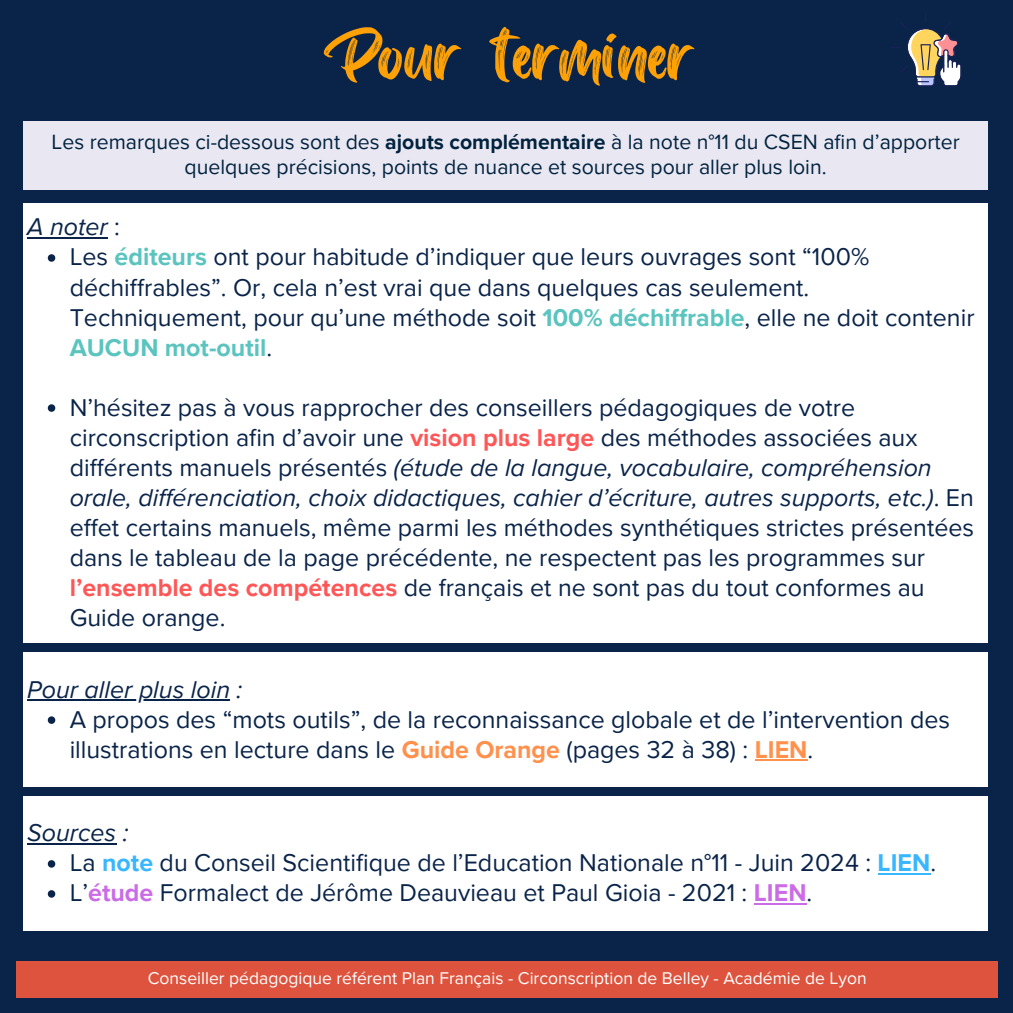
<style>
.page{position:relative;width:1013px;height:1013px;background:#fff}
.page>*{position:absolute;margin:0;border:0;box-sizing:border-box;transform-origin:0 0}
.t1{font:77.88px "Redkits";color:#fea106}
.t2{font:25px/30px "Proxima Nova";color:#0a2449}
.t3{font:italic 25px "Proxima Nova";color:#0a2449}
.t4{font:21.25px/25.2px "Proxima Nova";color:#01233f;text-align:center}
.t5{font:17.5px "Proxima Nova";color:#fff}
.s1{font-weight:700}
.s2{font-style:normal}
.s3{font-weight:700;color:#5bc4bf}
.s4{font-weight:700;color:#ff5757}
.s5{font-style:italic}
.s6{font-weight:700;color:#ff914d}
.s7{font-weight:700;color:#38b6ff}
.s8{font-weight:700;color:#cb6ce6}
</style>
<div class="page">
<div style="left:0;top:0;width:1012px;height:1012px;background:#0a2449"></div>
<div style="left:23px;top:203px;width:964px;height:440px;background:#fff"></div>
<hr style="left:27px;top:237px;width:81px;height:2px;background:#0a2449">
<svg style="left:48px;top:254px;width:7px;height:8px"></svg>
<svg style="left:48px;top:404px;width:7px;height:8px"></svg>
<div style="left:23px;top:652px;width:964px;height:135px;background:#fff"></div>
<hr style="left:27px;top:699px;width:203px;height:2px;background:#0a2449">
<svg style="left:48px;top:716px;width:7px;height:8px"></svg>
<hr style="left:754px;top:759px;width:53px;height:2px;background:#ff914d">
<div style="left:23px;top:796px;width:964px;height:134px;background:#fff"></div>
<hr style="left:27px;top:843px;width:89px;height:2px;background:#0a2449">
<svg style="left:48px;top:860px;width:7px;height:7px"></svg>
<hr style="left:877px;top:873px;width:53px;height:2px;background:#38b6ff">
<svg style="left:48px;top:890px;width:7px;height:7px"></svg>
<hr style="left:753px;top:903px;width:53px;height:2px;background:#cb6ce6">
<svg style="left:891px;top:13px;width:70px;height:73px"></svg>
<div style="left:23px;top:122px;width:964px;height:68px;background:#e9e7f2"></div>
<div style="left:17px;top:961px;width:980px;height:37px;background:#dd533d"></div>
<h2 class="t1" style="left:324px;top:4px;width:371px">Pour terminer</h2>
<p class="t4" style="left:52px;top:130px;width:909px">Les remarques ci-dessous sont des <span class="s1">ajouts complémentaire</span> à la note n°11 du CSEN afin d’apporter quelques précisions, points de nuance et sources pour aller plus loin.</p>
<h1 class="t3" style="left:27px;top:212px;width:94px">A noter <span class="s2">:</span></h1>
<p class="t2" style="left:70px;top:243px;width:906px">Les <span class="s3">éditeurs</span> ont pour habitude d’indiquer que leurs ouvrages sont “100% déchiffrables”. Or, cela n’est vrai que dans quelques cas seulement.<br>Techniquement, pour qu’une méthode soit <span class="s3">100% déchiffrable</span>, elle ne doit contenir <span class="s3">AUCUN mot-outil</span>.</p>
<h3 class="t2" style="left:70px;top:393px;width:906px">N’hésitez pas à vous rapprocher des conseillers pédagogiques de votre circonscription afin d’avoir une <span class="s4">vision plus large</span> des méthodes associées aux différents manuels présentés <span class="s5">(étude de la langue, vocabulaire, compréhension orale, différenciation, choix didactiques, cahier d’écriture, autres supports, etc.)</span>. En effet certains manuels, même parmi les méthodes synthétiques strictes présentées dans le tableau de la page précédente, ne respectent pas les programmes sur <span class="s4">l’ensemble des compétences</span> de français et ne sont pas du tout conformes au Guide orange.</h3>
<h2 class="t3" style="left:27px;top:674px;width:217px">Pour aller plus loin :</h2>
<p class="t2" style="left:70px;top:705px;width:882px">A propos des “mots outils”, de la reconnaissance globale et de l’intervention des illustrations en lecture dans le <span class="s6">Guide Orange</span> (pages 32 à 38) : <span class="s6">LIEN</span>.</p>
<p class="t3" style="left:27px;top:818px;width:103px">Sources :</p>
<h2 class="t2" style="left:70px;top:848px;width:868px">La <span class="s7">note</span> du Conseil Scientifique de l’Education Nationale n°11 - Juin 2024 : <span class="s7">LIEN</span>.</h2>
<p class="t2" style="left:70px;top:878px;width:744px">L’<span class="s8">étude</span> Formalect de Jérôme Deauvieau et Paul Gioia - 2021 : <span class="s8">LIEN</span>.</p>
<p class="t5" style="left:148px;top:967px;width:720px">Conseiller pédagogique référent Plan Français - Circonscription de Belley - Académie de Lyon</p>
</div>
